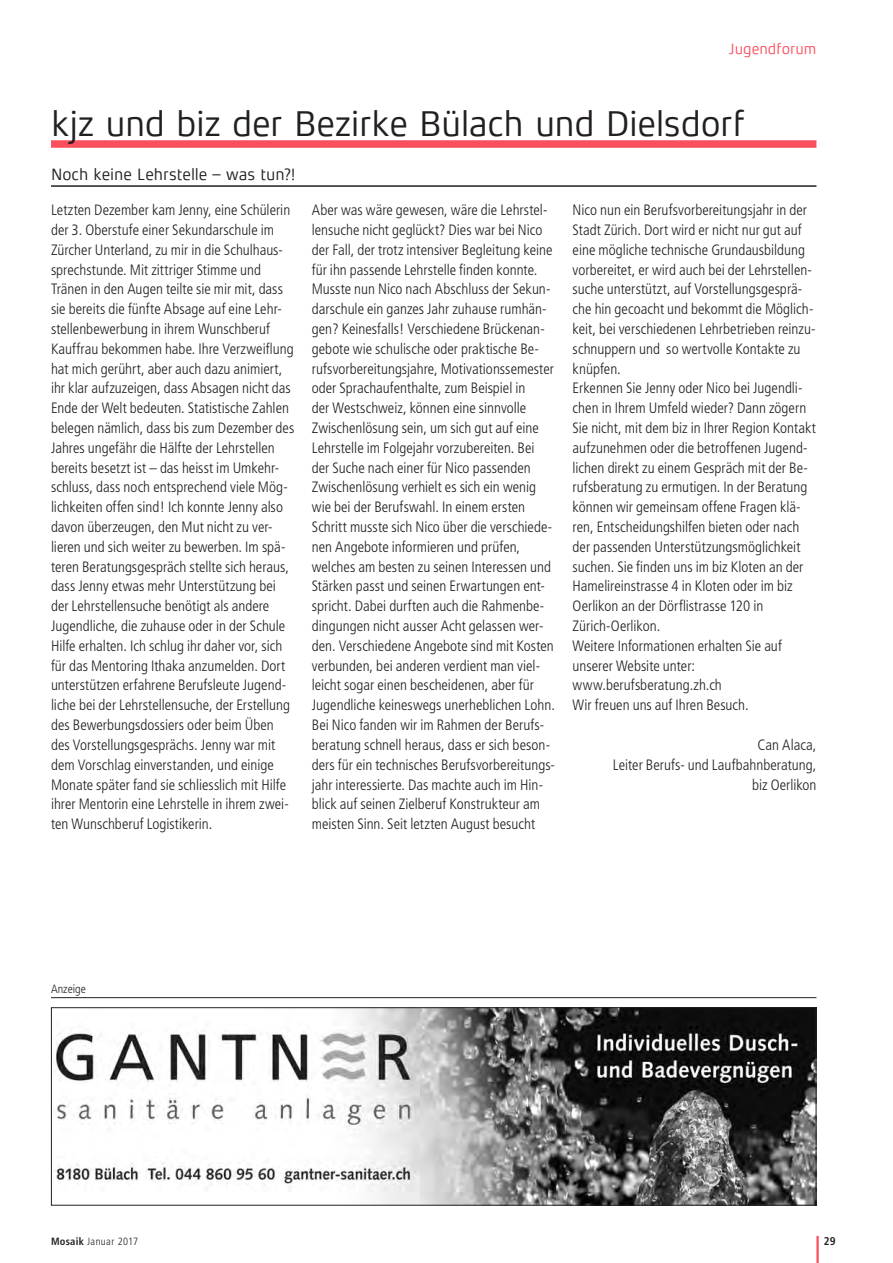
<style>
.page{position:relative;width:893px;height:1263px;background:#fff}
.page>*{position:absolute;margin:0;border:0;box-sizing:border-box;transform-origin:0 0}
.t1{font:36px "Xenois Sans Pro";letter-spacing:-.015em;color:#231f20}
.t2{font:16.5px "Xenois Sans Pro";letter-spacing:-.01em;color:#231f20}
.t3{font:300 condensed 15px/19.8px "Frutiger";color:#231f20}
.t4{font:15px "Xenois Sans Pro";color:#fc4f5e}
.t5{font:300 condensed 12px "Frutiger";color:#231f20}
.t6{font:700 condensed 11.25px "Frutiger";color:#231f20}
.t7{font:300 condensed 10.5px "Frutiger";letter-spacing:.04em;color:#231f20}
.s1{font-weight:700}
</style>
<div class="page">
<hr style="left:816px;top:1236px;width:3px;height:27px;background:#fc4f5e">
<div style="left:51px;top:140px;width:765px;height:8px;background:#fc4f5e"></div>
<hr style="left:51px;top:185px;width:765px;height:2px;background:#231f20">
<img style="left:54px;top:1009px;width:760px;height:194px">
<div style="left:51px;top:1007px;width:765px;height:198px;border:1px solid #231f20"></div>
<hr style="left:51px;top:997px;width:765px;height:1px;background:#231f20">
<p class="t4" style="left:729px;top:40px;width:89px">Jugendforum</p>
<h1 class="t1" style="left:51px;top:103px;width:696px">kjz und biz der Bezirke Bülach und Dielsdorf</h1>
<p class="t2" style="left:51px;top:165px;width:246px">Noch keine Lehrstelle – was tun?!</p>
<p class="t3" style="left:312px;top:200px;width:245px">Aber was wäre gewesen, wäre die Lehrstel&shy;lensuche nicht geglückt? Dies war bei Nico der Fall, der trotz intensiver Begleitung keine für ihn passende Lehrstelle finden konnte.<br>Musste nun Nico nach Abschluss der Sekun&shy;darschule ein ganzes Jahr zuhause rumhän&shy;gen? Keinesfalls! Verschiedene Brückenan&shy;gebote wie schulische oder praktische Be&shy;rufsvorbereitungsjahre, Motivationssemester oder Sprachaufenthalte, zum Beispiel in<br>der Westschweiz, können eine sinnvolle Zwischenlösung sein, um sich gut auf eine Lehrstelle im Folgejahr vorzubereiten. Bei der Suche nach einer für Nico passenden Zwischenlösung verhielt es sich ein wenig wie bei der Berufswahl. In einem ersten Schritt musste sich Nico über die verschiede&shy;nen Angebote informieren und prüfen, welches am besten zu seinen Interessen und Stärken passt und seinen Erwartungen ent&shy;spricht. Dabei durften auch die Rahmenbe&shy;dingungen nicht ausser Acht gelassen wer&shy;den. Verschiedene Angebote sind mit Kosten verbunden, bei anderen verdient man viel&shy;leicht sogar einen bescheidenen, aber für Jugendliche keineswegs unerheblichen Lohn.<br>Bei Nico fanden wir im Rahmen der Berufs&shy;beratung schnell heraus, dass er sich beson&shy;ders für ein technisches Berufsvorbereitungs&shy;jahr interessierte. Das machte auch im Hin&shy;blick auf seinen Zielberuf Konstrukteur am meisten Sinn. Seit letzten August besucht</p>
<p class="t3" style="left:573px;top:200px;width:245px">Nico nun ein Berufsvorbereitungsjahr in der Stadt Zürich. Dort wird er nicht nur gut auf eine mögliche technische Grundausbildung vorbereitet, er wird auch bei der Lehrstellen&shy;suche unterstützt, auf Vorstellungsgesprä&shy;che hin gecoacht und bekommt die Möglich&shy;keit, bei verschiedenen Lehrbetrieben reinzu&shy;schnuppern und so wertvolle Kontakte zu knüpfen.<br>Erkennen Sie Jenny oder Nico bei Jugendli&shy;chen in Ihrem Umfeld wieder? Dann zögern Sie nicht, mit dem biz in Ihrer Region Kontakt aufzunehmen oder die betroffenen Jugend&shy;lichen direkt zu einem Gespräch mit der Be&shy;rufsberatung zu ermutigen. In der Beratung können wir gemeinsam offene Fragen klä&shy;ren, Entscheidungshilfen bieten oder nach der passenden Unterstützungsmöglichkeit suchen. Sie finden uns im biz Kloten an der Hamelireinstrasse 4 in Kloten oder im biz Oerlikon an der Dörflistrasse 120 in Zürich-Oerlikon.<br>Weitere Informationen erhalten Sie auf unserer Website unter: www.berufsberatung.zh.ch<br>Wir freuen uns auf Ihren Besuch.</p>
<p class="t3" style="left:51px;top:200px;width:245px">Letzten Dezember kam Jenny, eine Schülerin der 3. Oberstufe einer Sekundarschule im Zürcher Unterland, zu mir in die Schulhaus&shy;sprechstunde. Mit zittriger Stimme und Tränen in den Augen teilte sie mir mit, dass sie bereits die fünfte Absage auf eine Lehr&shy;stellenbewerbung in ihrem Wunschberuf Kauffrau bekommen habe. Ihre Verzweiflung hat mich gerührt, aber auch dazu animiert, ihr klar aufzuzeigen, dass Absagen nicht das Ende der Welt bedeuten. Statistische Zahlen belegen nämlich, dass bis zum Dezember des Jahres ungefähr die Hälfte der Lehrstellen bereits besetzt ist – das heisst im Umkehr&shy;schluss, dass noch entsprechend viele Mög&shy;lichkeiten offen sind! Ich konnte Jenny also davon überzeugen, den Mut nicht zu ver&shy;lieren und sich weiter zu bewerben. Im spä&shy;teren Beratungsgespräch stellte sich heraus, dass Jenny etwas mehr Unterstützung bei der Lehrstellensuche benötigt als andere Jugendliche, die zuhause oder in der Schule Hilfe erhalten. Ich schlug ihr daher vor, sich für das Mentoring Ithaka anzumelden. Dort unterstützen erfahrene Berufsleute Jugend&shy;liche bei der Lehrstellensuche, der Erstellung des Bewerbungsdossiers oder beim Üben des Vorstellungsgesprächs. Jenny war mit dem Vorschlag einverstanden, und einige Monate später fand sie schliesslich mit Hilfe ihrer Mentorin eine Lehrstelle in ihrem zwei&shy;ten Wunschberuf Logistikerin.</p>
<p class="t3" style="left:613px;top:735px;width:205px;text-align:right">Can Alaca,<br>Leiter Berufs- und Laufbahnberatung, biz Oerlikon</p>
<p class="t5" style="left:51px;top:982px;width:36px">Anzeige</p>
<p class="t7" style="left:51px;top:1235px;width:77px"><span class="s1">Mosaik</span> Mai 2016</p>
<p class="t6" style="left:824px;top:1234px;width:13px">29</p>
<p class="t7" style="left:87px;top:1235px;width:53px">Januar 2017</p>
</div>
